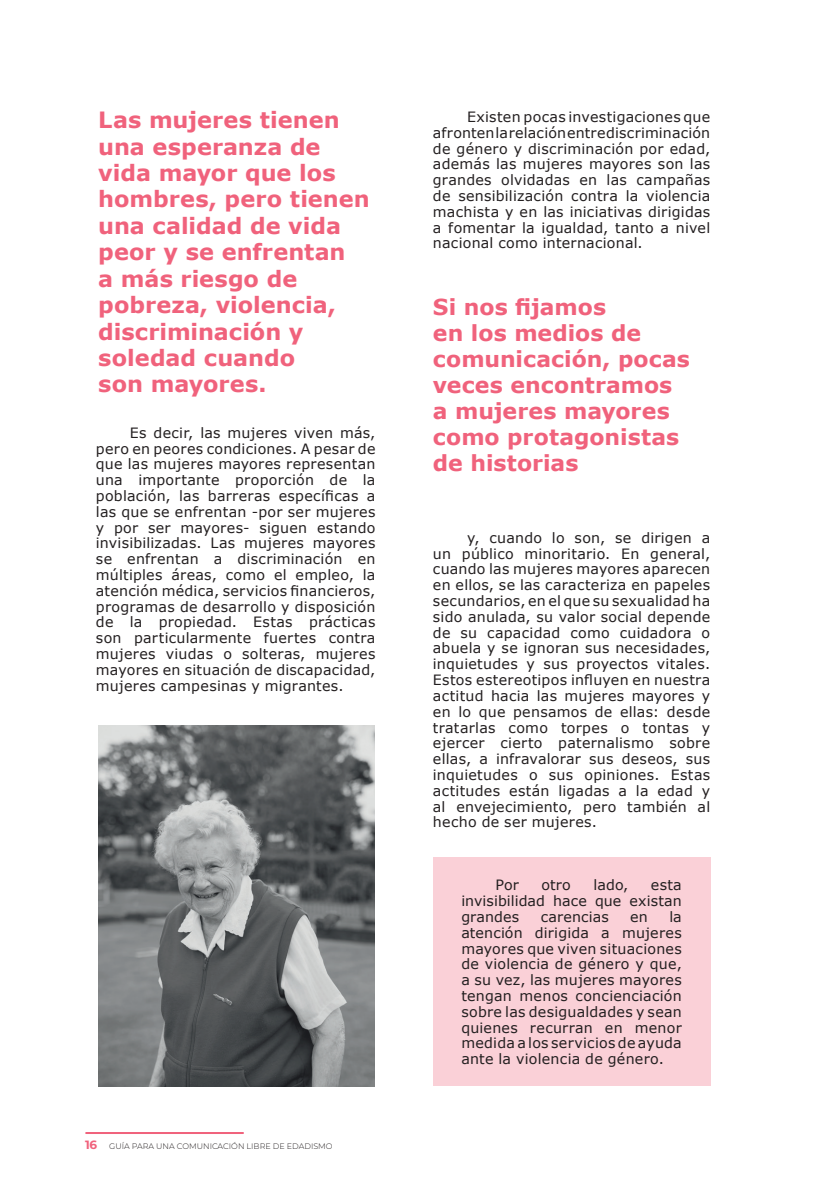
<style>
.page{position:relative;width:840px;height:1191px;background:#fff}
.page>*{position:absolute;margin:0;border:0;box-sizing:border-box;transform-origin:0 0}
.t1{font:700 22.4px/26.4px "Verdana";color:#f0627c}
.t2{font:700 22px/26px "Verdana";color:#f0627c}
.t3{font:14.2px/15.8px "Verdana";letter-spacing:.015em;color:#231f20;text-align:justify}
.t4{font:300 8px "Montserrat";color:#231f20}
.s1{font-weight:700;font-size:12px;color:#f0627c}
</style>
<div class="page">
<hr style="left:86px;top:1132px;width:157px;height:2px;background:#f0627c">
<hr style="left:839px;top:0;width:1px;height:1191px;background:#b5d4ba">
<div style="left:432px;top:857px;width:277px;height:229px;background:#fad0d7"></div>
<img style="left:98px;top:726px;width:276px;height:360px">
<h1 class="t1" style="left:98px;top:107px;width:273px">Las mujeres tienen una esperanza de vida mayor que los hombres, pero tienen una calidad de vida peor y se enfrentan<br>a más riesgo de pobreza, violencia, discriminación y soledad cuando<br>son mayores.</h1>
<p class="t3" style="left:96px;top:425px;width:281px;text-indent:34px">Es decir, las mujeres viven más, pero en peores condiciones. A pesar de que las mujeres mayores representan una importante proporción de la población, las barreras específicas a las que se enfrentan -por ser mujeres y por ser mayores- siguen estando invisibilizadas. Las mujeres mayores se enfrentan a discriminación en múltiples áreas, como el empleo, la atención médica, servicios financieros, programas de desarrollo y disposición de la propiedad. Estas prácticas son particularmente fuertes contra mujeres viudas o solteras, mujeres mayores en situación de discapacidad, mujeres campesinas y migrantes.</p>
<p class="t4" style="left:85px;top:1140px;width:249px"><span class="s1">16</span> GUÍA PARA UNA COMUNICACIÓN LIBRE DE EDADISMO</p>
<p class="t3" style="left:432px;top:109px;width:279px;text-indent:34px">Existen pocas investigaciones que afronten la relación entre discriminación de género y discriminación por edad, además las mujeres mayores son las grandes olvidadas en las campañas de sensibilización contra la violencia machista y en las iniciativas dirigidas a fomentar la igualdad, tanto a nivel nacional como internacional.</p>
<h2 class="t2" style="left:432px;top:294px;width:258px">Si nos fijamos<br>en los medios de comunicación, pocas veces encontramos a mujeres mayores como protagonistas de historias</h2>
<p class="t3" style="left:432px;top:530px;width:278px;text-indent:34px">y, cuando lo son, se dirigen a un público minoritario. En general, cuando las mujeres mayores aparecen en ellos, se las caracteriza en papeles secundarios, en el que su sexualidad ha sido anulada, su valor social depende de su capacidad como cuidadora o abuela y se ignoran sus necesidades, inquietudes y sus proyectos vitales.<br>Estos estereotipos influyen en nuestra actitud hacia las mujeres mayores y en lo que pensamos de ellas: desde tratarlas como torpes o tontas y ejercer cierto paternalismo sobre ellas, a infravalorar sus deseos, sus inquietudes o sus opiniones. Estas actitudes están ligadas a la edad y al envejecimiento, pero también al hecho de ser mujeres.</p>
<p class="t3" style="left:495px;top:877px;width:25px">Por</p>
<p class="t3" style="left:541px;top:877px;width:31px">otro</p>
<p class="t3" style="left:593px;top:877px;width:36px">lado,</p>
<p class="t3" style="left:461px;top:877px;width:222px;text-indent:189px">esta invisibilidad hace que existan grandes</p>
<p class="t3" style="left:461px;top:909px;width:222px;text-indent:208px">la atención dirigida a mujeres mayores que viven situaciones de violencia de género y que, a su vez, las mujeres mayores tengan menos concienciación sobre las desigualdades y sean quienes recurran en menor medida a los servicios de ayuda ante la violencia de género.</p>
<p class="t3" style="left:540px;top:909px;width:69px">carencias</p>
<p class="t3" style="left:630px;top:909px;width:19px">en</p>
</div>
